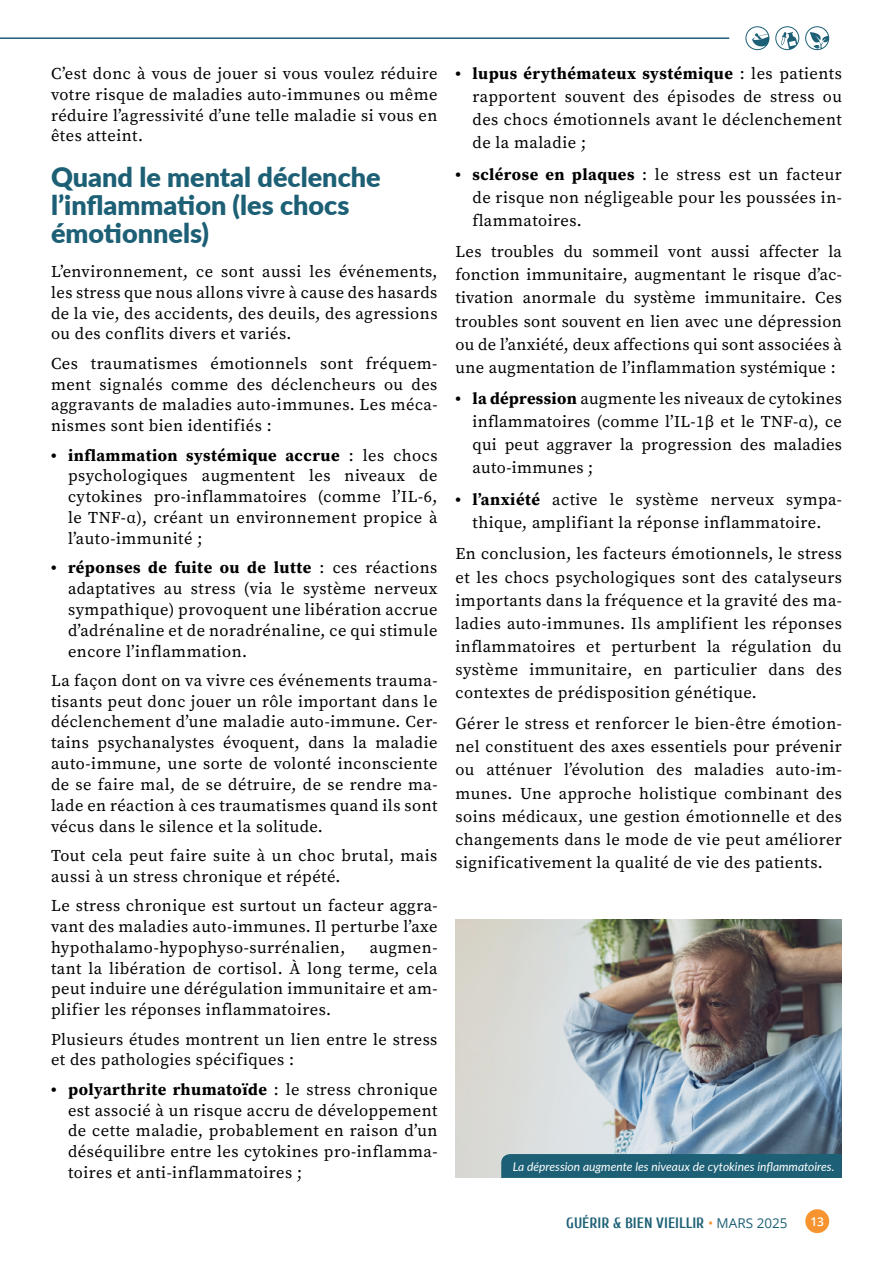
<style>
.page{position:relative;width:893px;height:1263px;background:#fff}
.page>*{position:absolute;margin:0;border:0;box-sizing:border-box;transform-origin:0 0}
.t1{font:900 27px/28.3px "Lato";color:#1d6076}
.t2{font:16.5px/20.9px "Source Serif Pro";letter-spacing:.03em;color:#000;text-align:justify}
.t3{font:700 15px "Cuprum";color:#1d6076}
.t4{font:italic 12px "Lato";color:#fff}
.t5{font:600 12px "Open Sans";color:#fff}
.s1{font-weight:700}
.s2{font-family:"Open Sans";font-weight:400;font-size:13.5px;color:#f7942f}
.s3{font-family:"Open Sans";font-weight:400;font-size:13.5px}
</style>
<div class="page">
<div style="left:805px;top:1209px;width:24px;height:24px;background:#f7942f;border-radius:50%"></div>
<svg style="left:805px;top:26px;width:24px;height:24px"></svg>
<svg style="left:745px;top:26px;width:24px;height:24px"></svg>
<svg style="left:775px;top:26px;width:24px;height:24px"></svg>
<hr style="left:0;top:37px;width:729px;height:2px;background:#1d6076">
<img style="left:455px;top:919px;width:387px;height:259px">
<div style="left:501px;top:1154px;width:341px;height:24px;background:#1d6076"></div>
<p class="t2" style="left:51px;top:63px;width:388px">C’est donc à vous de jouer si vous voulez réduire votre risque de maladies auto-immunes ou même réduire l’agressivité d’une telle maladie si vous en êtes atteint.</p>
<h1 class="t1" style="left:51px;top:161px;width:331px">Quand le mental déclenche l’inflammation (les chocs émotionnels)</h1>
<p class="t2" style="left:51px;top:261px;width:388px">L’environnement, ce sont aussi les événements, les stress que nous allons vivre à cause des hasards de la vie, des accidents, des deuils, des agressions ou des conflits divers et variés.</p>
<p class="t2" style="left:51px;top:353px;width:388px">Ces traumatismes émotionnels sont fréquem&shy;ment signalés comme des déclencheurs ou des aggravants de maladies auto-immunes. Les méca&shy;nismes sont bien identifiés :</p>
<p class="t2" style="left:68px;top:445px;width:371px;text-indent:-17px"><span class="s1">• inflammation systémique accrue</span> : les chocs psychologiques augmentent les niveaux de cytokines pro-inflammatoires (comme l’IL-6, le TNF-α), créant un environnement propice à l’auto-immunité ;</p>
<p class="t2" style="left:68px;top:557px;width:371px;text-indent:-17px"><span class="s1">• réponses de fuite ou de lutte</span> : ces réactions adaptatives au stress (via le système nerveux sympathique) provoquent une libération accrue d’adrénaline et de noradrénaline, ce qui stimule encore l’inflammation.</p>
<p class="t2" style="left:51px;top:670px;width:388px">La façon dont on va vivre ces événements trauma&shy;tisants peut donc jouer un rôle important dans le déclenchement d’une maladie auto-immune. Cer&shy;tains psychanalystes évoquent, dans la maladie auto-immune, une sorte de volonté inconsciente de se faire mal, de se détruire, de se rendre ma&shy;lade en réaction à ces traumatismes quand ils sont vécus dans le silence et la solitude.</p>
<p class="t2" style="left:51px;top:845px;width:388px">Tout cela peut faire suite à un choc brutal, mais aussi à un stress chronique et répété.</p>
<p class="t2" style="left:51px;top:895px;width:388px">Le stress chronique est surtout un facteur aggra&shy;vant des maladies auto-immunes. Il perturbe l’axe hypothalamo-hypophyso-surrénalien,</p>
<p class="t2" style="left:51px;top:937px;width:388px;text-indent:319px">augmen&shy;tant la libération de cortisol. À long terme, cela peut induire une dérégulation immunitaire et am&shy;plifier les réponses inflammatoires.</p>
<p class="t2" style="left:51px;top:1028px;width:388px">Plusieurs études montrent un lien entre le stress et des pathologies spécifiques :</p>
<p class="t2" style="left:68px;top:1079px;width:371px;text-indent:-17px"><span class="s1">• polyarthrite rhumatoïde</span> : le stress chronique est associé à un risque accru de développement de cette maladie, probablement en raison d’un déséquilibre entre les cytokines pro-inflamma&shy;toires et anti-inflammatoires ;</p>
<p class="t2" style="left:472px;top:62px;width:371px;line-height:23.1px;text-indent:-17px"><span class="s1">• lupus érythémateux systémique</span> : les patients rapportent souvent des épisodes de stress ou des chocs émotionnels avant le déclenchement de la maladie ;</p>
<p class="t2" style="left:472px;top:163px;width:371px;line-height:23.1px;text-indent:-17px"><span class="s1">• sclérose en plaques</span> : le stress est un facteur de risque non négligeable pour les poussées in&shy;flammatoires.</p>
<p class="t2" style="left:455px;top:240px;width:388px;line-height:23.1px">Les troubles du sommeil vont aussi affecter la fonction immunitaire, augmentant le risque d’ac&shy;tivation anormale du système immunitaire. Ces troubles sont souvent en lien avec une dépression ou de l’anxiété, deux affections qui sont associées à une augmentation de l’inflammation systémique :</p>
<p class="t2" style="left:472px;top:387px;width:371px;line-height:23.1px;text-indent:-17px"><span class="s1">• la dépression</span> augmente les niveaux de cytokines inflammatoires (comme l’IL-1β et le TNF-α), ce qui peut aggraver la progression des maladies auto-immunes ;</p>
<p class="t2" style="left:455px;top:488px;width:388px;line-height:23.1px;text-align:center"><span class="s1">• l’anxiété</span> active le système nerveux sympa&shy;thique, amplifiant la réponse inflammatoire.</p>
<p class="t2" style="left:455px;top:542px;width:388px;line-height:23.1px">En conclusion, les facteurs émotionnels, le stress et les chocs psychologiques sont des catalyseurs importants dans la fréquence et la gravité des ma&shy;ladies auto-immunes. Ils amplifient les réponses inflammatoires et perturbent la régulation du système immunitaire, en particulier dans des contextes de prédisposition génétique.</p>
<p class="t2" style="left:455px;top:712px;width:388px;line-height:23.1px">Gérer le stress et renforcer le bien-être émotion&shy;nel constituent des axes essentiels pour prévenir ou atténuer l’évolution des maladies auto-im&shy;munes. Une approche holistique combinant des soins médicaux, une gestion émotionnelle et des changements dans le mode de vie peut améliorer significativement la qualité de vie des patients.</p>
<p class="t4" style="left:513px;top:1158px;width:323px">La dépression augmente les niveaux de cytokines inflammatoires.</p>
<p class="t3" style="left:566px;top:1214px;width:223px">GUÉRIR &amp; BIEN VIEILLIR <span class="s2">•</span> <span class="s3">MARS 2025</span></p>
<p class="t5" style="left:810px;top:1213px;width:15px">13</p>
</div>
